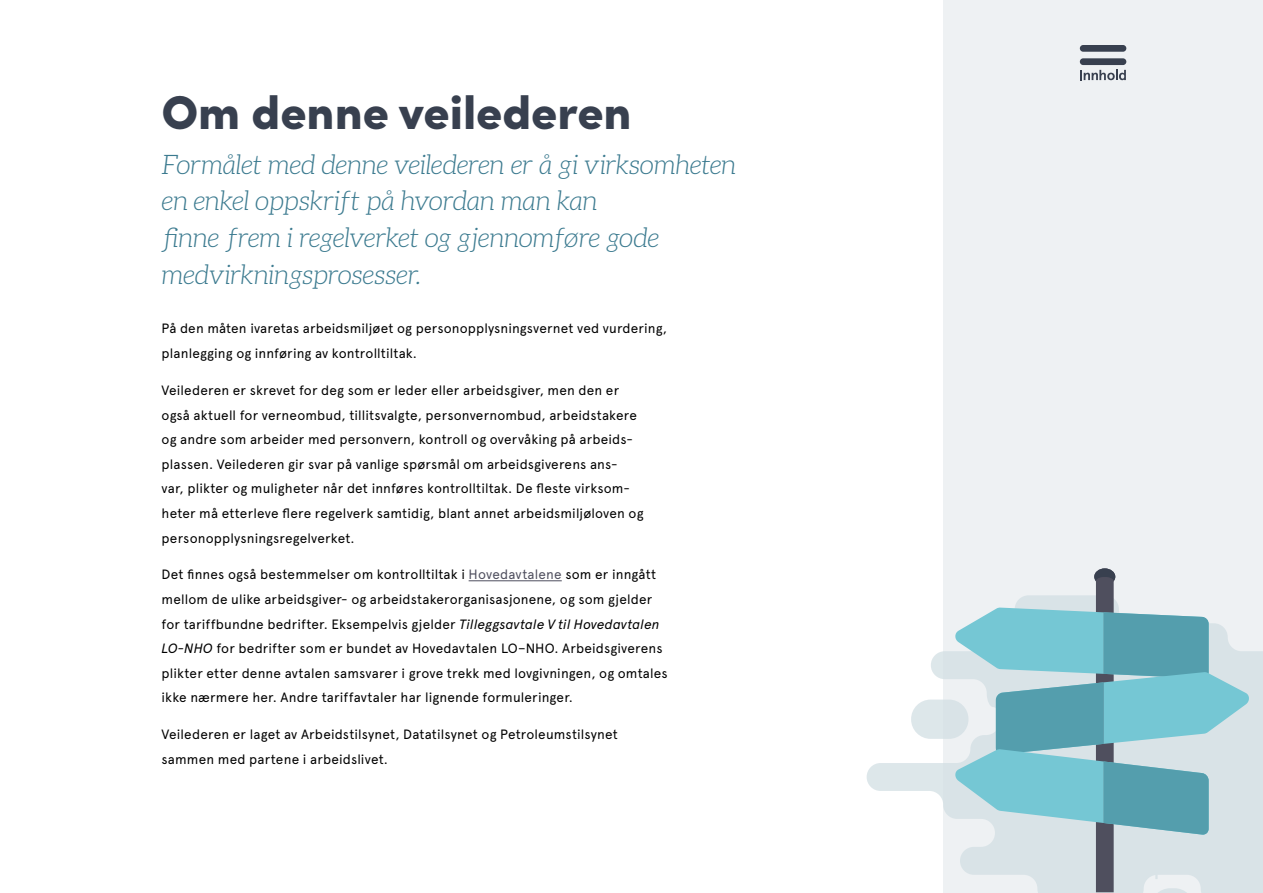
<style>
.page{position:relative;width:1263px;height:893px;background:#fff}
.page>*{position:absolute;margin:0;border:0;box-sizing:border-box;transform-origin:0 0}
.t1{font:900 47.55px "Sofia Pro";color:#38404f}
.t2{font:italic 300 27px/36.9px "Aleo";letter-spacing:-.015em;color:#3b7a8f}
.t3{font:13.5px/24.6px "Apercu";letter-spacing:.01em;color:#000}
.s1{color:#4f4f5e}
.s2{font-style:italic}
</style>
<div class="page">
<div style="left:943px;top:0;width:320px;height:893px;background:#eef1f3"></div>
<div style="left:1080px;top:58px;width:46px;height:7px;background:#38404f;border-radius:3px"></div>
<div style="left:1080px;top:45px;width:46px;height:7px;background:#38404f;border-radius:3px"></div>
<svg style="left:1080px;top:70px;width:46px;height:10px"></svg>
<svg style="left:867px;top:651px;width:396px;height:242px"></svg>
<div style="left:911px;top:700px;width:57px;height:39px;background:#dde7ea;border-radius:19px"></div>
<hr style="left:469px;top:580px;width:93px;height:1px;background:#4f4f5e">
<svg style="left:954px;top:568px;width:296px;height:325px"></svg>
<h1 class="t1" style="left:162px;top:75px;width:471px">Om denne veilederen</h1>
<h2 class="t2" style="left:162px;top:145px;width:576px">Formålet med denne veilederen er å gi virksomheten en enkel oppskrift på hvordan man kan<br>finne frem i regelverket og gjennomføre gode medvirkningsprosesser.</h2>
<p class="t3" style="left:162px;top:316px;width:507px">På den måten ivaretas arbeidsmiljøet og personopplysningsvernet ved vurdering, planlegging og innføring av kontrolltiltak.</p>
<p class="t3" style="left:162px;top:378px;width:483px">Veilederen er skrevet for deg som er leder eller arbeidsgiver, men den er også aktuell for verneombud, tillitsvalgte, personvernombud, arbeidstakere og andre som arbeider med personvern, kontroll og overvåking på arbeids&shy;plassen. Veilederen gir svar på vanlige spørsmål om arbeidsgiverens ans-<br>var, plikter og muligheter når det innføres kontrolltiltak. De fleste virksom&shy;heter må etterleve flere regelverk samtidig, blant annet arbeidsmiljøloven og personopplysningsregelverket.</p>
<p class="t3" style="left:162px;top:562px;width:508px">Det finnes også bestemmelser om kontrolltiltak i <span class="s1">Hovedavtalene</span> som er inngått mellom de ulike arbeidsgiver- og arbeidstakerorganisasjonene, og som gjelder for tariffbundne bedrifter. Eksempelvis gjelder <span class="s2">Tilleggsavtale V til Hovedavtalen LO-NHO</span> for bedrifter som er bundet av Hovedavtalen LO–NHO. Arbeidsgiverens plikter etter denne avtalen samsvarer i grove trekk med lovgivningen, og omtales ikke nærmere her. Andre tariffavtaler har lignende formuleringer.</p>
<p class="t3" style="left:162px;top:722px;width:458px">Veilederen er laget av Arbeidstilsynet, Datatilsynet og Petroleumstilsynet sammen med partene i arbeidslivet.</p>
</div>
